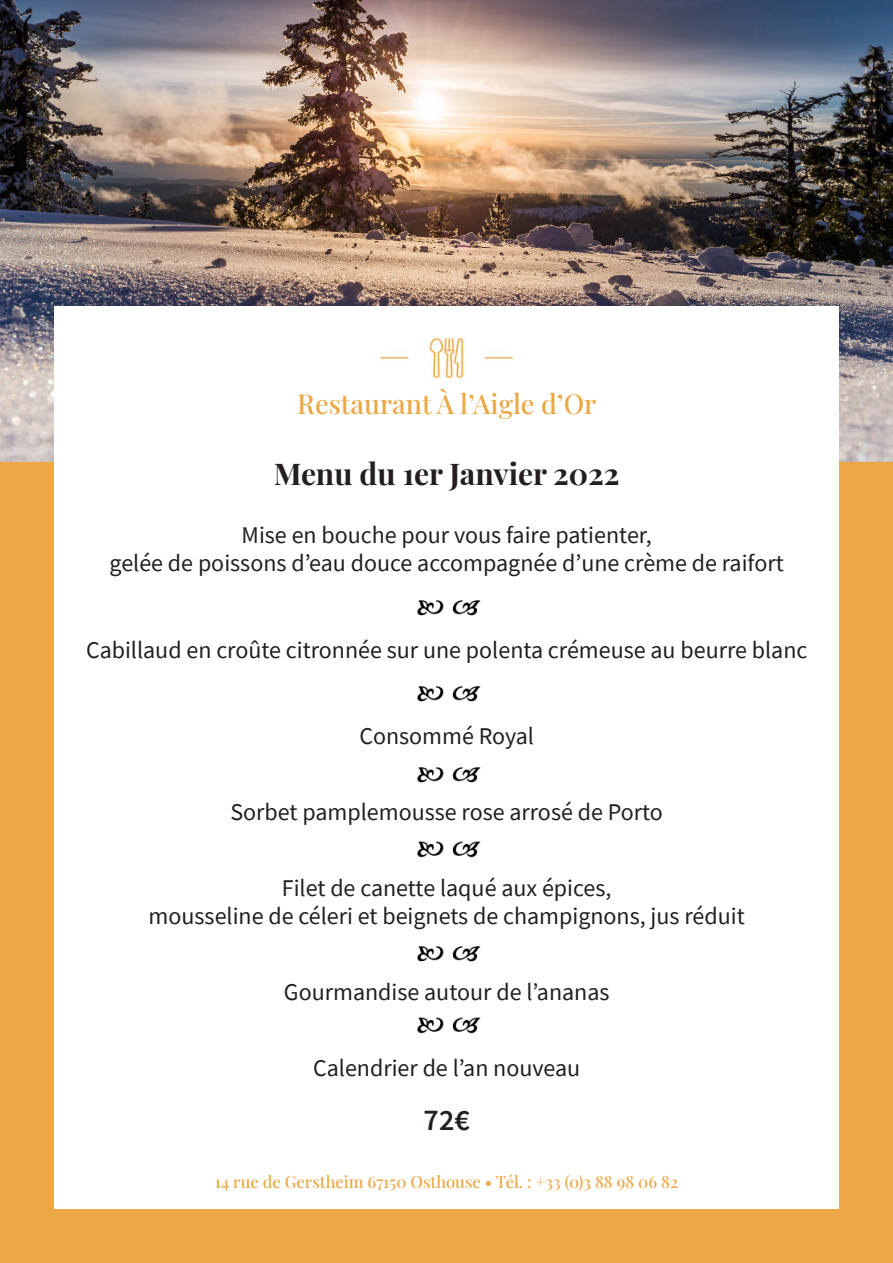
<style>
.page{position:relative;width:893px;height:1263px;background:#eba844}
.page>*{position:absolute;margin:0;border:0;box-sizing:border-box;transform-origin:0 0}
.t1{font:700 30px "Playfair Display";color:#231f20}
.t2{font:600 30px "Source Sans Pro";color:#231f20}
.t3{font:500 27px "Playfair Display";color:#eba844}
.t4{font:24px/28.8px "Source Sans Pro";color:#231f20;text-align:center}
.t5{font:500 16.5px "Playfair Display";color:#eba844}
</style>
<div class="page">
<img style="left:0;top:0;width:893px;height:461px">
<div style="left:54px;top:306px;width:785px;height:903px;background:#fff"></div>
<img style="left:380px;top:336px;width:132px;height:43px">
<img style="left:417px;top:600px;width:64px;height:16px">
<img style="left:417px;top:686px;width:64px;height:16px">
<img style="left:417px;top:767px;width:64px;height:16px">
<img style="left:417px;top:841px;width:64px;height:17px">
<img style="left:417px;top:946px;width:64px;height:16px">
<img style="left:417px;top:1017px;width:64px;height:17px">
<p class="t3" style="left:297px;top:383px;width:301px">Restaurant À l’Aigle d’Or</p>
<p class="t1" style="left:274px;top:450px;width:347px">Menu du 1er Janvier 2022</p>
<p class="t4" style="left:110px;top:520px;width:676px">Mise en bouche pour vous faire patienter,<br>gelée de poissons d’eau douce accompagnée d’une crème de raifort</p>
<p class="t4" style="left:86px;top:635px;width:723px">Cabillaud en croûte citronnée sur une polenta crémeuse au beurre blanc</p>
<p class="t4" style="left:359px;top:722px;width:176px">Consommé Royal</p>
<p class="t4" style="left:230px;top:797px;width:434px">Sorbet pamplemousse rose arrosé de Porto</p>
<p class="t4" style="left:149px;top:873px;width:598px">Filet de canette laqué aux épices,<br>mousseline de céleri et beignets de champignons, jus réduit</p>
<p class="t4" style="left:284px;top:977px;width:327px">Gourmandise autour de l’ananas</p>
<p class="t4" style="left:313px;top:1053px;width:269px">Calendrier de l’an nouveau</p>
<p class="t2" style="left:424px;top:1100px;width:48px">72€</p>
<p class="t5" style="left:215px;top:1169px;width:465px">14 rue de Gerstheim 67150 Osthouse • Tél. : +33 (0)3 88 98 06 82</p>
</div>
